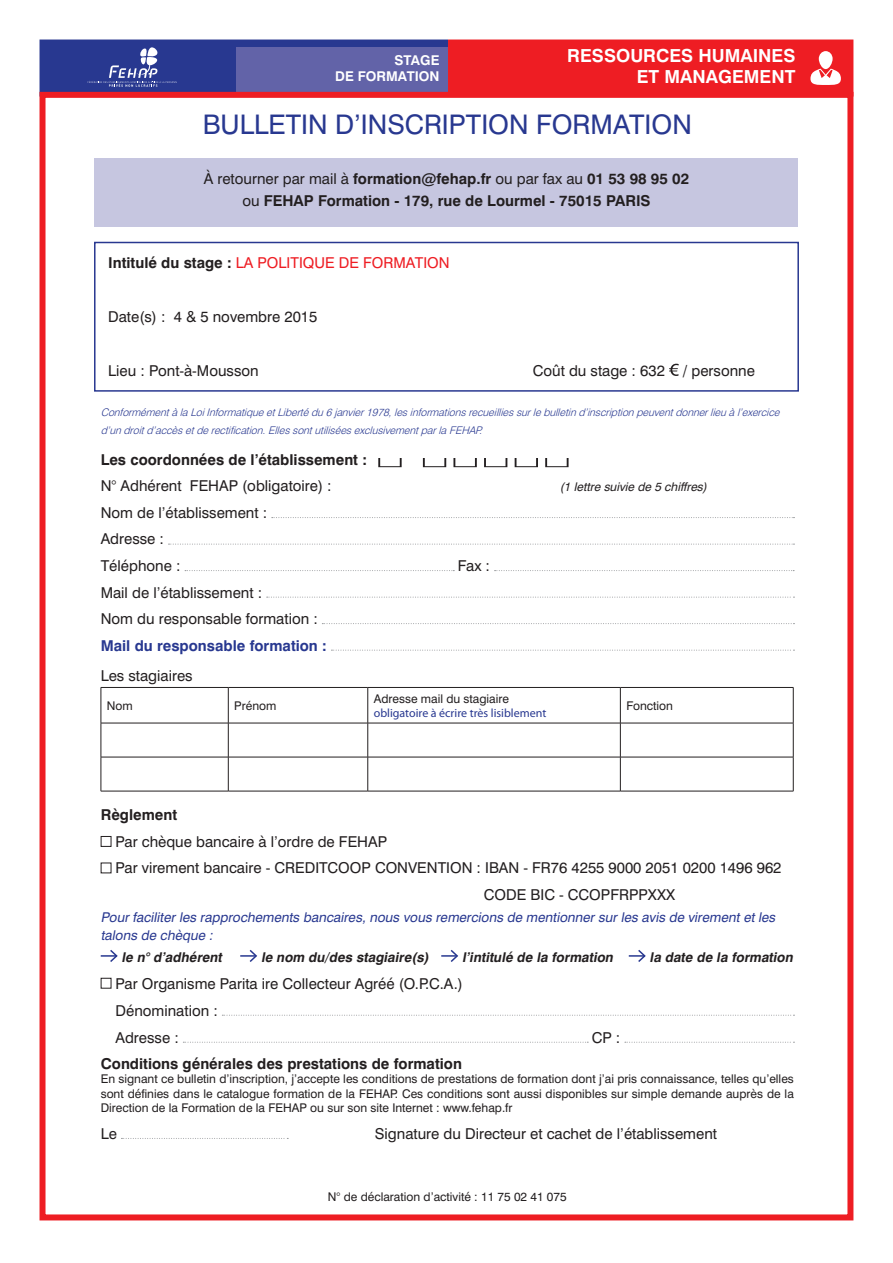
<style>
.page{position:relative;width:893px;height:1263px;background:#fff}
.page>*{position:absolute;margin:0;border:0;box-sizing:border-box;transform-origin:0 0}
.GD_titre_GEN{font:27px "Swiss 721 BT";color:#283890}
.CORP_PAGES_GEN{font:27px "Century Gothic";color:#231f20;scale:1.88 1}
.t1{font:700 18px "Swiss 721 BT";color:#fff}
.CORP_PAGES_GEN-2{font:15px/27px "Swiss 721 BT";color:#231f20}
.CORP_PAGES_GEN-3{font:700 15px "Swiss 721 BT";color:#231f20}
.CORP_PAGES_GEN-4{font:15px "Swiss 721 BT";color:#ee1d23}
.CORP_PAGES_GEN-5{font:700 15px "Swiss 721 BT";color:#283890}
.CORP_PAGES_GEN-6{font:italic 13.5px/18px "Swiss 721 BT";color:#283890}
.CORP_PAGES_GEN-7{font:italic 700 13.5px "Swiss 721 BT";color:#231f20}
.t2{font:700 13.5px "Swiss 721 BT";color:#fff}
.CORP_PAGES_GEN-8{font:12px/14.4px "Swiss 721 BT";color:#231f20;text-align:justify}
.CORP_PAGES_GEN-9{font:12px/14.4px "Myriad Pro";color:#283890}
.CORP_PAGES_GEN-10{font:italic 12px "Swiss 721 BT";color:#231f20}
.CORP_PAGES_GEN-11{font:italic 300 10.5px/18px "Swiss 721 BT";color:#283890}
.s1{font-weight:700}
.s2{font-weight:400}
.s3{font-weight:700;color:#231f20}
.s4{font-family:"Swiss 721 BT";color:#231f20}
</style>
<div class="page">
<div style="left:94px;top:242px;width:705px;height:150px;border:2px solid #283890"></div>
<div style="left:40px;top:40px;width:408px;height:57px;background:#283890"></div>
<div style="left:448px;top:40px;width:405px;height:57px;background:#ee1d23"></div>
<svg style="left:88px;top:46px;width:89px;height:41px"></svg>
<div style="left:236px;top:47px;width:212px;height:47px;background:#6263a8"></div>
<div style="left:40px;top:92px;width:813px;height:1128px;border:6px solid #ee1d23"></div>
<svg style="left:669px;top:364px;width:10px;height:12px"></svg>
<svg style="left:272px;top:517px;width:522px;height:1px"></svg>
<svg style="left:169px;top:544px;width:625px;height:1px"></svg>
<svg style="left:185px;top:570px;width:269px;height:1px"></svg>
<svg style="left:495px;top:570px;width:299px;height:1px"></svg>
<svg style="left:267px;top:597px;width:527px;height:1px"></svg>
<svg style="left:322px;top:623px;width:472px;height:1px"></svg>
<svg style="left:331px;top:650px;width:463px;height:1px"></svg>
<hr style="left:101px;top:687px;width:127px;height:1px;background:#231f20">
<hr style="left:101px;top:688px;width:1px;height:35px;background:#231f20">
<hr style="left:228px;top:687px;width:140px;height:1px;background:#231f20">
<hr style="left:228px;top:688px;width:1px;height:35px;background:#231f20">
<hr style="left:368px;top:687px;width:252px;height:1px;background:#231f20">
<hr style="left:367px;top:688px;width:1px;height:35px;background:#231f20">
<hr style="left:620px;top:687px;width:173px;height:1px;background:#231f20">
<hr style="left:620px;top:688px;width:1px;height:35px;background:#231f20">
<hr style="left:793px;top:688px;width:1px;height:35px;background:#231f20">
<hr style="left:228px;top:723px;width:1px;height:34px;background:#231f20">
<hr style="left:367px;top:723px;width:1px;height:34px;background:#231f20">
<hr style="left:620px;top:723px;width:1px;height:34px;background:#231f20">
<hr style="left:101px;top:757px;width:1px;height:34px;background:#231f20">
<hr style="left:228px;top:757px;width:1px;height:34px;background:#231f20">
<hr style="left:367px;top:757px;width:1px;height:34px;background:#231f20">
<hr style="left:620px;top:757px;width:1px;height:34px;background:#231f20">
<hr style="left:793px;top:757px;width:1px;height:34px;background:#231f20">
<hr style="left:101px;top:723px;width:127px;height:1px;background:#231f20">
<hr style="left:101px;top:723px;width:1px;height:34px;background:#231f20">
<hr style="left:228px;top:723px;width:140px;height:1px;background:#231f20">
<hr style="left:368px;top:723px;width:252px;height:1px;background:#231f20">
<hr style="left:620px;top:723px;width:173px;height:1px;background:#231f20">
<hr style="left:793px;top:723px;width:1px;height:34px;background:#231f20">
<hr style="left:101px;top:757px;width:127px;height:1px;background:#231f20">
<hr style="left:228px;top:757px;width:140px;height:1px;background:#231f20">
<hr style="left:368px;top:757px;width:252px;height:1px;background:#231f20">
<hr style="left:620px;top:757px;width:173px;height:1px;background:#231f20">
<hr style="left:101px;top:791px;width:127px;height:1px;background:#231f20">
<hr style="left:228px;top:791px;width:140px;height:1px;background:#231f20">
<hr style="left:368px;top:791px;width:252px;height:1px;background:#231f20">
<hr style="left:620px;top:791px;width:173px;height:1px;background:#231f20">
<div style="left:101px;top:836px;width:10px;height:11px;border:1px solid #231f20"></div>
<svg style="left:101px;top:950px;width:17px;height:12px"></svg>
<svg style="left:240px;top:950px;width:17px;height:12px"></svg>
<svg style="left:441px;top:950px;width:18px;height:12px"></svg>
<svg style="left:629px;top:950px;width:17px;height:12px"></svg>
<div style="left:101px;top:978px;width:10px;height:10px;border:1px solid #231f20"></div>
<svg style="left:222px;top:1015px;width:572px;height:1px"></svg>
<svg style="left:183px;top:1042px;width:405px;height:1px"></svg>
<svg style="left:625px;top:1042px;width:169px;height:1px"></svg>
<svg style="left:121px;top:1138px;width:167px;height:1px"></svg>
<div style="left:95px;top:158px;width:703px;height:69px;background:#c6c6e0"></div>
<svg style="left:810px;top:51px;width:31px;height:34px"></svg>
<p class="t1" style="left:567px;top:44px;width:230px">RESSOURCES HUMAINES</p>
<p class="t1" style="left:637px;top:66px;width:160px">ET MANAGEMENT</p>
<p class="GD_titre_GEN" style="left:203px;top:108px;width:491px">BULLETIN D’INSCRIPTION FORMATION</p>
<p class="t2" style="left:394px;top:52px;width:47px">STAGE</p>
<p class="t2" style="left:335px;top:68px;width:106px">DE FORMATION</p>
<p class="CORP_PAGES_GEN-2" style="left:204px;top:165px;width:487px">À retourner par mail à <span class="s1">formation@fehap.fr</span> ou par fax au <span class="s1">01 53 98 95 02</span></p>
<p class="CORP_PAGES_GEN-3" style="left:242px;top:192px;width:410px"><span class="s2">ou</span> FEHAP Formation - 179, rue de Lourmel - 75015 PARIS</p>
<p class="CORP_PAGES_GEN-4" style="left:108px;top:253px;width:343px"><span class="s3">Intitulé du stage :</span> LA POLITIQUE DE FORMATION</p>
<p class="CORP_PAGES_GEN-2" style="left:108px;top:303px;width:211px">Date(s) : 4 &amp; 5 novembre 2015</p>
<p class="CORP_PAGES_GEN-2" style="left:108px;top:357px;width:152px">Lieu : Pont-à-Mousson</p>
<p class="CORP_PAGES_GEN-2" style="left:533px;top:357px;width:224px">Coût du stage : 632 / personne</p>
<p class="CORP_PAGES_GEN-11" style="left:101px;top:403px;width:683px">ConformémentàlaLoiInformatiqueetLibertédu6janvier1978,lesinformationsrecueilliessurlebulletind’inscriptionpeuventdonnerlieuàl’exercice d’undroitd’accèsetderectification.EllessontutiliséesexclusivementparlaFEHAP.</p>
<p class="CORP_PAGES_GEN-3" style="left:101px;top:450px;width:268px">Les coordonnées de l’établissement :</p>
<p class="CORP_PAGES_GEN-2" style="left:101px;top:472px;width:233px">N° Adhérent FEHAP (obligatoire) :</p>
<p class="CORP_PAGES_GEN-10" style="left:560px;top:480px;width:152px">(1 lettre suivie de 5 chiffres)</p>
<p class="CORP_PAGES_GEN-2" style="left:101px;top:499px;width:168px">Nom de l’établissement :</p>
<p class="CORP_PAGES_GEN-2" style="left:101px;top:525px;width:65px">Adresse :</p>
<p class="CORP_PAGES_GEN-2" style="left:101px;top:552px;width:81px">Téléphone :</p>
<p class="CORP_PAGES_GEN-2" style="left:458px;top:552px;width:34px">Fax :</p>
<p class="CORP_PAGES_GEN-2" style="left:101px;top:578px;width:163px">Mail de l’établissement :</p>
<p class="CORP_PAGES_GEN-2" style="left:101px;top:605px;width:219px">Nom du responsable formation :</p>
<p class="CORP_PAGES_GEN-5" style="left:101px;top:636px;width:228px">Mail du responsable formation :</p>
<p class="CORP_PAGES_GEN-2" style="left:101px;top:662px;width:93px">Les stagiaires</p>
<p class="CORP_PAGES_GEN-8" style="left:107px;top:698px;width:27px">Nom</p>
<p class="CORP_PAGES_GEN-8" style="left:234px;top:698px;width:44px">Prénom</p>
<p class="CORP_PAGES_GEN-9" style="left:374px;top:691px;width:174px"><span class="s4">Adresse mail du stagiaire </span>obligatoire à écrire très lisiblement</p>
<p class="CORP_PAGES_GEN-8" style="left:626px;top:698px;width:48px">Fonction</p>
<p class="CORP_PAGES_GEN" style="left:375px;top:439px;width:107px">□ □□□□□</p>
<p class="CORP_PAGES_GEN-3" style="left:101px;top:806px;width:78px">Règlement</p>
<p class="CORP_PAGES_GEN-2" style="left:116px;top:828px;width:273px">Par chèque bancaire à l’ordre de FEHAP</p>
<p class="CORP_PAGES_GEN-2" style="left:116px;top:854px;width:667px">Par virement bancaire - CREDITCOOP CONVENTION : IBAN - FR76 4255 9000 2051 0200 1496 962</p>
<p class="CORP_PAGES_GEN-2" style="left:484px;top:881px;width:193px">CODE BIC - CCOPFRPPXXX</p>
<p class="CORP_PAGES_GEN-6" style="left:101px;top:908px;width:679px">Pour faciliter les rapprochements bancaires, nous vous remercions de mentionner sur les avis de virement et les talons de chèque :</p>
<p class="CORP_PAGES_GEN-7" style="left:122px;top:949px;width:105px">le n° d’adhérent</p>
<p class="CORP_PAGES_GEN-7" style="left:261px;top:949px;width:172px">le nom du/des stagiaire(s)</p>
<p class="CORP_PAGES_GEN-7" style="left:462px;top:949px;width:155px">l’intitulé de la formation</p>
<p class="CORP_PAGES_GEN-7" style="left:650px;top:949px;width:148px">la date de la formation</p>
<p class="CORP_PAGES_GEN-2" style="left:116px;top:969px;width:349px">Par Organisme Parita ire Collecteur Agréé (O.P.C.A.)<br>Dénomination :<br>Adresse :</p>
<p class="CORP_PAGES_GEN-2" style="left:592px;top:1023px;width:30px">CP :</p>
<p class="CORP_PAGES_GEN-3" style="left:101px;top:1054px;width:363px">Conditions générales des prestations de formation</p>
<p class="CORP_PAGES_GEN-8" style="left:101px;top:1072px;width:695px">En signant ce bulletin d’inscription, j’accepte les conditions de prestations de formation dont j’ai pris connaissance, telles qu’elles sont définies dans le catalogue formation de la FEHAP. Ces conditions sont aussi disponibles sur simple demande auprès de la Direction de la Formation de la FEHAP ou sur son site Internet : www.fehap.fr</p>
<p class="CORP_PAGES_GEN-2" style="left:101px;top:1120px;width:18px">Le</p>
<p class="CORP_PAGES_GEN-2" style="left:375px;top:1120px;width:344px">Signature du Directeur et cachet de l’établissement</p>
<p class="CORP_PAGES_GEN-8" style="left:328px;top:1190px;width:240px">N° de déclaration d’activité : 11 75 02 41 075</p>
</div>
